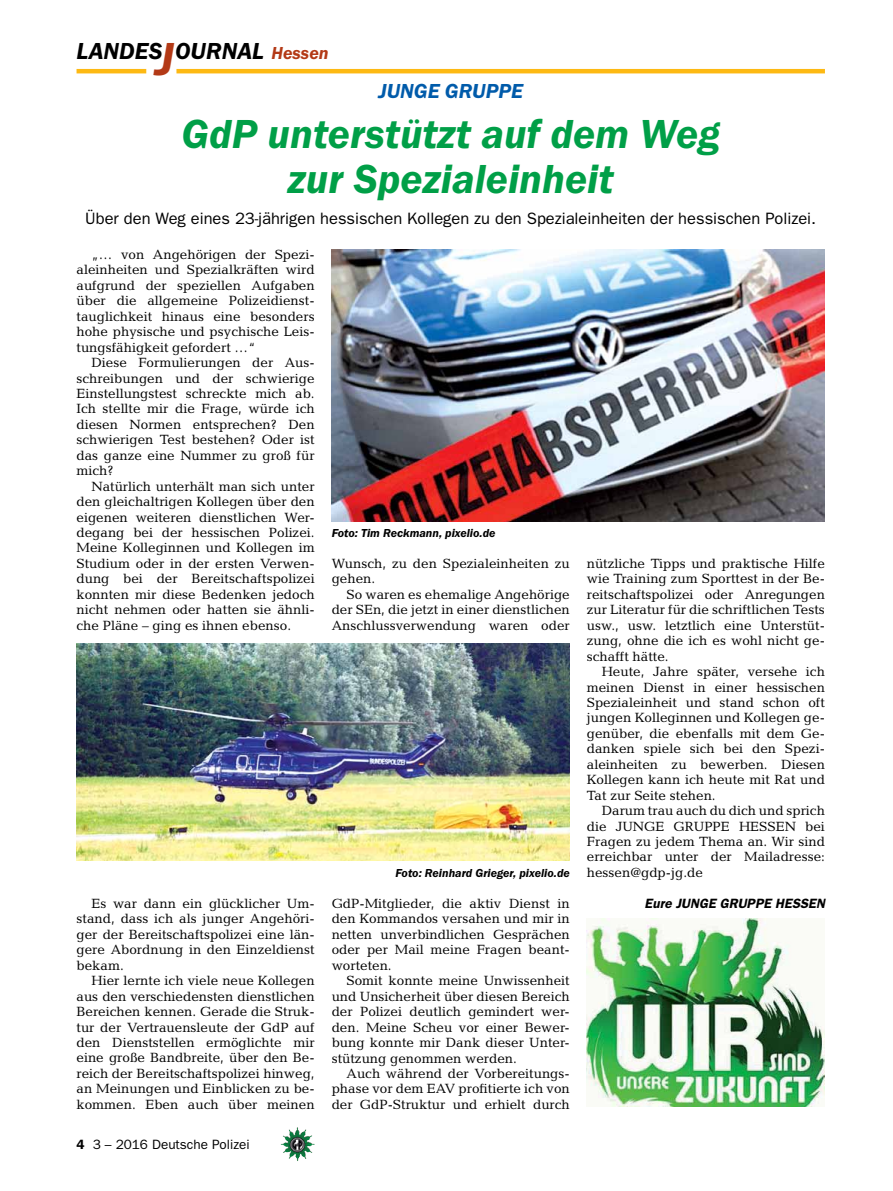
<style>
.page{position:relative;width:893px;height:1191px;background:#fff}
.page>*{position:absolute;margin:0;border:0;box-sizing:border-box;transform-origin:0 0}
.t1{font:italic 600 42px/45px "Franklin Gothic Itc T";color:#009f47;text-align:center}
.t2{font:italic 600 24px "Franklin Gothic Itc T";color:#000}
.t3{font:italic 600 21px "Franklin Gothic Itc T";color:#005baa}
.t4{font:16.5px "Franklin Gothic";color:#000}
.t5{font:13.5px/15.5px "Candida";color:#000;text-align:justify}
.t6{font:13.5px "Franklin Gothic";color:#000}
.t7{font:italic 600 13.5px "Franklin Gothic";color:#000}
.t8{font:italic 600 12px "Franklin Gothic Itc T";color:#000}
.s1{font-size:48px;color:#b33916}
.s2{font-size:18px;color:#b33916}
.s3{font-weight:600}
</style>
<div class="page">
<hr style="left:77px;top:69px;width:69px;height:4px;background:#fdb913">
<hr style="left:176px;top:69px;width:649px;height:4px;background:#fdb913">
<img style="left:281px;top:1128px;width:16px;height:24px">
<img style="left:77px;top:643px;width:493px;height:217px">
<img style="left:332px;top:249px;width:493px;height:272px">
<img style="left:587px;top:918px;width:238px;height:188px">
<h2 class="t2" style="left:77px;top:37px;width:254px">LANDES<span class="s1">J</span>OURNAL <span class="s2">Hessen</span></h2>
<h3 class="t3" style="left:378px;top:79px;width:14px">junge</h3>
<h3 class="t3" style="left:445px;top:79px;width:14px">gruppe</h3>
<h1 class="t1" style="left:182px;top:111px;width:540px">GdP unterstützt auf dem Weg zur Spezialeinheit</h1>
<p class="t4" style="left:85px;top:209px;width:732px">Über den Weg eines 23-jährigen hessischen Kollegen zu den Spezialeinheiten der hessischen Polizei.</p>
<p class="t5" style="left:77px;top:247px;width:240px;text-indent:15px">„… von Angehörigen der Spezi&shy;aleinheiten und Spezialkräften wird aufgrund der speziellen Aufgaben über die allgemeine Polizeidienst&shy;tauglichkeit hinaus eine besonders hohe physische und psychische Leis&shy;tungsfähigkeit gefordert …“</p>
<p class="t5" style="left:77px;top:355px;width:240px;text-indent:15px">Diese Formulierungen der Aus&shy;schreibungen und der schwierige Einstellungstest schreckte mich ab.<br>Ich stellte mir die Frage, würde ich diesen Normen entsprechen? Den schwierigen Test bestehen? Oder ist das ganze eine Nummer zu groß für mich?</p>
<p class="t5" style="left:77px;top:478px;width:240px;text-indent:15px">Natürlich unterhält man sich unter den gleichaltrigen Kollegen über den eigenen weiteren dienstlichen Wer&shy;degang bei der hessischen Polizei.<br>Meine Kolleginnen und Kollegen im Studium oder in der ersten Verwen&shy;dung bei der Bereitschaftspolizei konnten mir diese Bedenken jedoch nicht nehmen oder hatten sie ähnli&shy;che Pläne – ging es ihnen ebenso.</p>
<p class="t5" style="left:77px;top:895px;width:240px;text-indent:15px">Es war dann ein glücklicher Um&shy;stand, dass ich als junger Angehöri&shy;ger der Bereitschaftspolizei eine län&shy;gere Abordnung in den Einzeldienst bekam.</p>
<p class="t5" style="left:77px;top:973px;width:240px;text-indent:15px">Hier lernte ich viele neue Kollegen aus den verschiedensten dienstlichen Bereichen kennen. Gerade die Struk&shy;tur der Vertrauensleute der GdP auf den Dienststellen ermöglichte mir eine große Bandbreite, über den Be&shy;reich der Bereitschaftspolizei hinweg, an Meinungen und Einblicken zu be&shy;kommen. Eben auch über meinen</p>
<p class="t6" style="left:77px;top:1136px;width:175px"><span class="s3">4</span> 3 – 2016 Deutsche Polizei</p>
<p class="t8" style="left:332px;top:526px;width:165px">Foto: Tim Reckmann, pixelio.de</p>
<p class="t5" style="left:332px;top:556px;width:240px">Wunsch, zu den Spezialeinheiten zu gehen.</p>
<p class="t5" style="left:332px;top:586px;width:240px;text-indent:15px">So waren es ehemalige Angehörige der SEn, die jetzt in einer dienstlichen Anschlussverwendung waren oder</p>
<p class="t8" style="left:395px;top:866px;width:176px">Foto: Reinhard Grieger, pixelio.de</p>
<p class="t5" style="left:332px;top:895px;width:240px">GdP-Mitglieder, die aktiv Dienst in den Kommandos versahen und mir in netten unverbindlichen Gesprächen oder per Mail meine Fragen beant&shy;worteten.</p>
<p class="t5" style="left:332px;top:973px;width:240px;text-indent:15px">Somit konnte meine Unwissenheit und Unsicherheit über diesen Bereich der Polizei deutlich gemindert wer&shy;den. Meine Scheu vor einer Bewer&shy;bung konnte mir Dank dieser Unter&shy;stützung genommen werden.</p>
<p class="t5" style="left:332px;top:1065px;width:240px;text-indent:15px">Auch während der Vorbereitungs&shy;phase vor dem EAV profitierte ich von der GdP-Struktur und erhielt durch</p>
<p class="t5" style="left:587px;top:555px;width:240px">nützliche Tipps und praktische Hilfe wie Training zum Sporttest in der Be&shy;reitschaftspolizei oder Anregungen zur Literatur für die schriftlichen Tests usw., usw. letztlich eine Unterstüt&shy;zung, ohne die ich es wohl nicht ge&shy;schafft hätte.</p>
<p class="t5" style="left:587px;top:664px;width:240px;text-indent:15px">Heute, Jahre später, versehe ich meinen Dienst in einer hessischen Spezialeinheit und stand schon oft jungen Kolleginnen und Kollegen ge&shy;genüber, die ebenfalls mit dem Ge&shy;danken spiele sich bei den Spezi&shy;aleinheiten zu bewerben. Diesen Kollegen kann ich heute mit Rat und Tat zur Seite stehen.</p>
<p class="t5" style="left:587px;top:803px;width:240px;text-indent:15px">Darum trau auch du dich und sprich die JUNGE GRUPPE HESSEN bei Fragen zu jedem Thema an. Wir sind erreichbar unter der Mailadresse: hessen@gdp-jg.de</p>
<p class="t7" style="left:645px;top:895px;width:182px">Eure JUNGE GRUPPE HESSEN</p>
</div>
